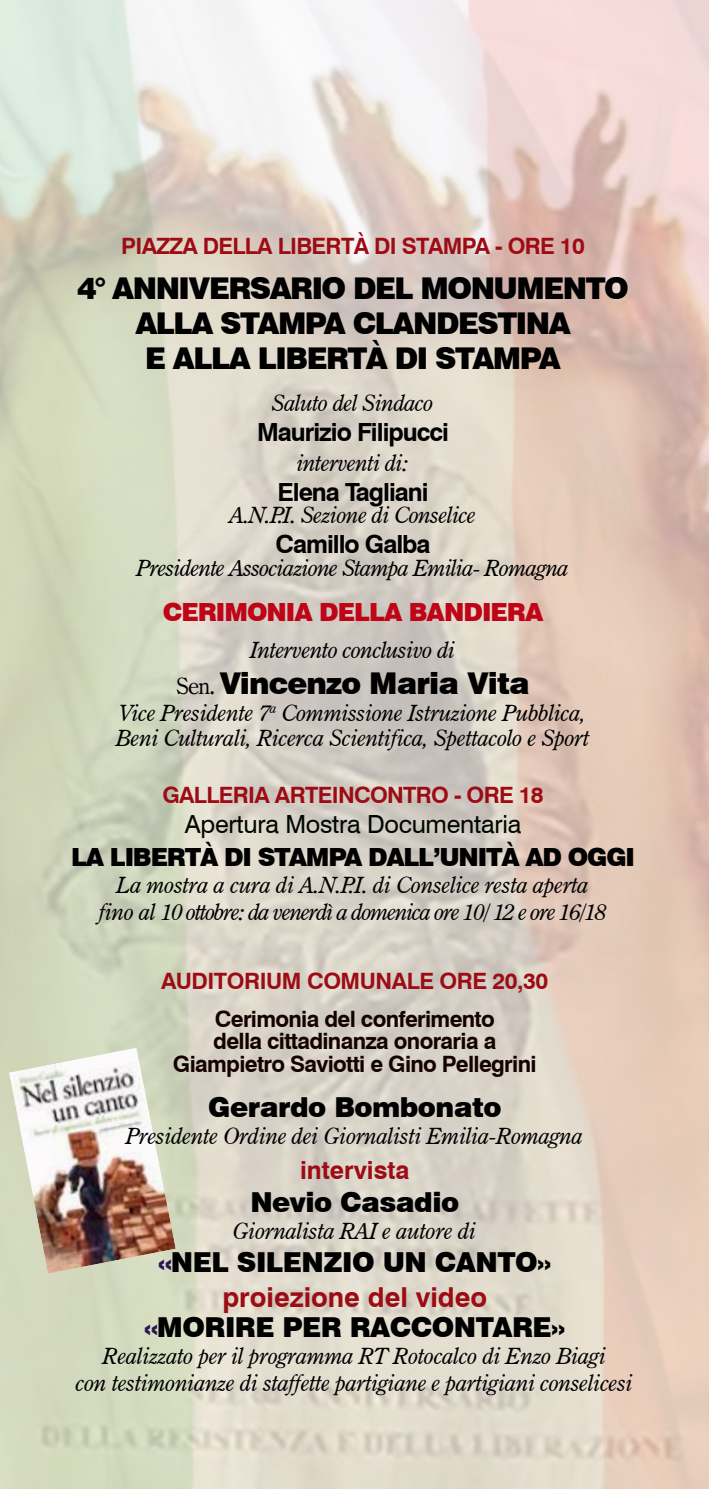
<style>
.page{position:relative;width:709px;height:1489px;background:#fff}
.page>*{position:absolute;margin:0;border:0;box-sizing:border-box;transform-origin:0 0}
.t1{font:900 30px/35px "Swiss 721 BT";letter-spacing:-.05em;color:#000;text-align:center}
.t2{font:900 30px "Swiss 721 BT";letter-spacing:-.03em;color:#000}
.t3{font:900 27.5px/35px "Swiss 721 BT";letter-spacing:-.02em;color:#000;text-align:center}
.t4{font:700 25px "Swiss 721 BT";letter-spacing:-.04em;color:#000}
.t5{font:900 25px "Swiss 721 BT";letter-spacing:-.05em;color:#000}
.t6{font:25px "Swiss 721 BT";letter-spacing:-.01em;color:#000701}
.t7{font:900 25px "Swiss 721 BT";letter-spacing:-.04em;color:#c00418}
.t8{font:700 25px "Swiss 721 BT";color:#9d0c15}
.t9{font:italic 22.5px/27px "Century Oldstyle BT";letter-spacing:-.01em;color:#000;text-align:center}
.t10{font:700 22.5px "Swiss 721 BT";letter-spacing:-.03em;color:#9d0c15}
.t11{font:700 22.5px/22.5px "Swiss 721 BT";letter-spacing:-.03em;color:#140201;text-align:center}
.t12{font:italic 22.5px "Century Oldstyle BT";letter-spacing:-.03em;color:#000}
.s1{font-family:"Century Oldstyle BT";font-weight:400;font-size:22.5px}
.s2{color:#291454}
.s3{font-weight:700;color:#9d0c15}
</style>
<div class="page">
<img style="left:9px;top:1047px;width:167px;height:226px">
<p class="t10" style="left:121px;top:232px;width:465px">PIAZZA DELLA LIBERTÀ DI STAMPA - ORE 10</p>
<h1 class="t1" style="left:77px;top:270px;width:553px">4° ANNIVERSARIO DEL MONUMENTO<br>ALLA STAMPA CLANDESTINA<br>E ALLA LIBERTÀ DI STAMPA</h1>
<p class="t9" style="left:272px;top:389px;width:163px">Saluto del Sindaco</p>
<p class="t4" style="left:257px;top:416px;width:193px">Maurizio Filipucci</p>
<p class="t9" style="left:297px;top:449px;width:113px">interventi di:</p>
<p class="t4" style="left:277px;top:476px;width:153px">Elena Tagliani</p>
<p class="t9" style="left:230px;top:501px;width:248px">A.N.P.I. Sezione di Conselice</p>
<p class="t4" style="left:275px;top:529px;width:157px">Camillo Galba</p>
<p class="t12" style="left:137px;top:554px;width:434px">Presidente Associazione Stampa Emilia- Romagna</p>
<p class="t7" style="left:163px;top:596px;width:382px">CERIMONIA DELLA BANDIERA</p>
<p class="t9" style="left:251px;top:636px;width:206px">Intervento conclusivo di</p>
<h1 class="t2" style="left:176px;top:665px;width:355px"><span class="s1">Sen.</span> Vincenzo Maria Vita</h1>
<p class="t9" style="left:116px;top:700px;width:475px;line-height:25px;text-align:left">Vice Presidente 7<sup>a</sup> Commissione Istruzione Pubblica,<br>Beni Culturali, Ricerca Scientifica, Spettacolo e Sport</p>
<p class="t10" style="left:162px;top:781px;width:383px">GALLERIA ARTEINCONTRO - ORE 18</p>
<p class="t6" style="left:185px;top:809px;width:338px">Apertura Mostra Documentaria</p>
<p class="t5" style="left:71px;top:841px;width:565px">LA LIBERTÀ DI STAMPA DALL’UNITÀ AD OGGI</p>
<p class="t9" style="left:99px;top:871px;width:509px">La mostra a cura di A.N.P.I. di Conselice resta aperta fino al 10 ottobre: da venerdì a domenica ore 10/ 12 e ore 16/18</p>
<p class="t10" style="left:161px;top:967px;width:388px">AUDITORIUM COMUNALE ORE 20,30</p>
<p class="t11" style="left:173px;top:1007px;width:365px">Cerimonia del conferimento<br>della cittadinanza onoraria a<br>Giampietro Saviotti e Gino Pellegrini</p>
<p class="t3" style="left:208px;top:1089px;width:295px">Gerardo Bombonato</p>
<p class="t9" style="left:126px;top:1122px;width:459px">Presidente Ordine dei Giornalisti Emilia-Romagna</p>
<p class="t8" style="left:300px;top:1155px;width:111px">intervista</p>
<p class="t3" style="left:250px;top:1184px;width:210px">Nevio Casadio</p>
<p class="t9" style="left:233px;top:1217px;width:245px">Giornalista RAI e autore di</p>
<p class="t3" style="left:158px;top:1244px;width:394px"><span class="s2">«</span>NEL SILENZIO UN CANTO» <span class="s3">proiezione del video</span></p>
<p class="t3" style="left:144px;top:1309px;width:422px"><span class="s2">«</span>MORIRE PER RACCONTARE»</p>
<p class="t9" style="left:76px;top:1342px;width:558px">Realizzato per il programma RT Rotocalco di Enzo Biagi<br>con testimonianze di staffette partigiane e partigiani conselicesi</p>
</div>
